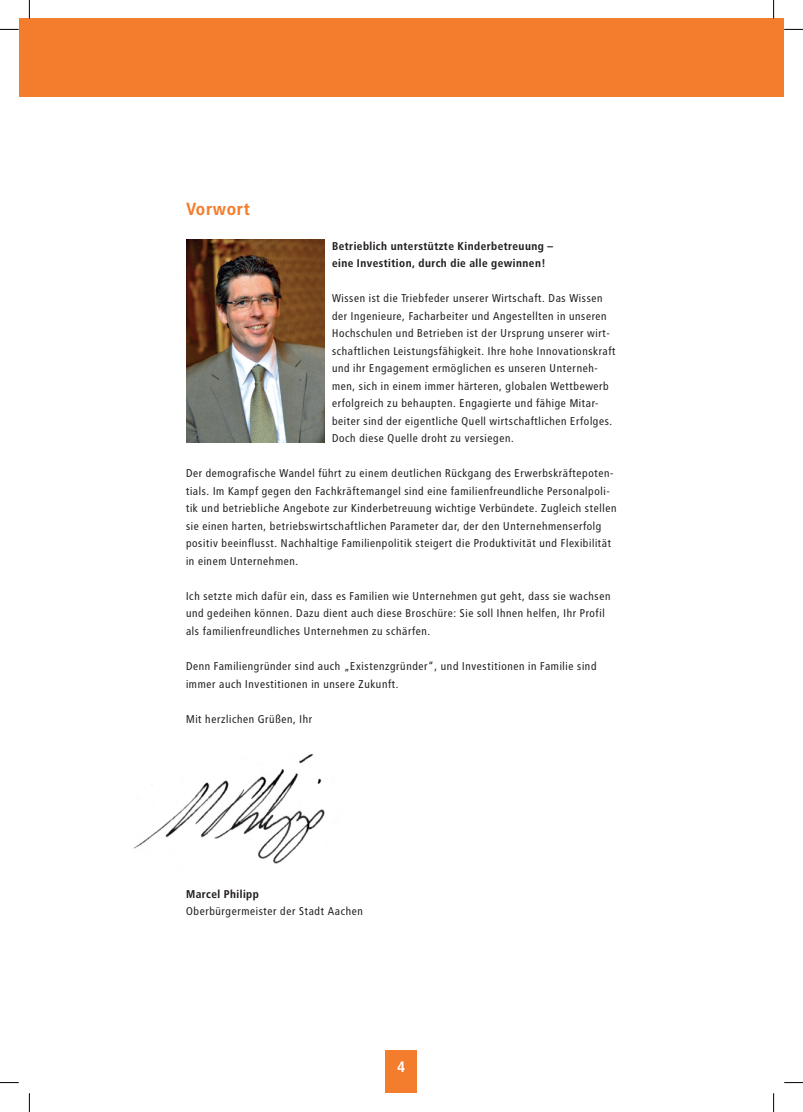
<style>
.page{position:relative;width:803px;height:1112px;background:#fff}
.page>*{position:absolute;margin:0;border:0;box-sizing:border-box;transform-origin:0 0}
.t1{font:700 17.5px "Transit";letter-spacing:.02em;color:#f47d2d}
.t2{font:700 15px "Transit";color:#fff}
.t3{font:11.25px/17.5px "Transit";letter-spacing:.02em;color:#231f20}
.t4{font:700 11.25px/17.5px "Transit";letter-spacing:.02em;color:#231f20}
</style>
<div class="page">
<div style="left:19px;top:19px;width:754px;height:78px;background:#f47d2d"></div>
<div style="left:385px;top:1050px;width:32px;height:42px;background:#f47d2d"></div>
<div style="left:773px;top:19px;width:11px;height:78px;background:#f47d2d"></div>
<img style="left:133px;top:753px;width:192px;height:111px">
<img style="left:186px;top:239px;width:139px;height:203px">
<svg style="left:0;top:29px;width:19px;height:1px"></svg>
<svg style="left:784px;top:29px;width:19px;height:1px"></svg>
<svg style="left:0;top:1082px;width:19px;height:1px"></svg>
<svg style="left:784px;top:1082px;width:19px;height:1px"></svg>
<svg style="left:29px;top:0;width:1px;height:19px"></svg>
<svg style="left:29px;top:1093px;width:1px;height:18px"></svg>
<svg style="left:773px;top:0;width:1px;height:19px"></svg>
<svg style="left:773px;top:1093px;width:1px;height:18px"></svg>
<h1 class="t1" style="left:186px;top:198px;width:66px">Vorwort</h1>
<p class="t4" style="left:332px;top:237px;width:223px">Betrieblich unterstützte Kinderbetreuung – eine Investition, durch die alle gewinnen!</p>
<p class="t3" style="left:332px;top:289px;width:285px">Wissen ist die Triebfeder unserer Wirtschaft. Das Wissen der Ingenieure, Facharbeiter und Angestellten in unseren Hochschulen und Betrieben ist der Ursprung unserer wirt&shy;schaftlichen Leistungsfähigkeit. Ihre hohe Innovationskraft und ihr Engagement ermöglichen es unseren Unterneh&shy;men, sich in einem immer härteren, globalen Wettbewerb erfolgreich zu behaupten. Engagierte und fähige Mitar&shy;beiter sind der eigentliche Quell wirtschaftlichen Erfolges.<br>Doch diese Quelle droht zu versiegen.</p>
<p class="t3" style="left:186px;top:464px;width:432px">Der demografische Wandel führt zu einem deutlichen Rückgang des Erwerbskräftepoten&shy;tials. Im Kampf gegen den Fachkräftemangel sind eine familienfreundliche Personalpoli&shy;tik und betriebliche Angebote zur Kinderbetreuung wichtige Verbündete. Zugleich stellen sie einen harten, betriebswirtschaftlichen Parameter dar, der den Unternehmenserfolg positiv beeinflusst. Nachhaltige Familienpolitik steigert die Produktivität und Flexibilität in einem Unternehmen.</p>
<p class="t3" style="left:186px;top:587px;width:426px">Ich setzte mich dafür ein, dass es Familien wie Unternehmen gut geht, dass sie wachsen und gedeihen können. Dazu dient auch diese Broschüre: Sie soll Ihnen helfen, Ihr Profil als familienfreundliches Unternehmen zu schärfen.</p>
<p class="t3" style="left:186px;top:657px;width:412px">Denn Familiengründer sind auch „Existenzgründer“, und Investitionen in Familie sind immer auch Investitionen in unsere Zukunft.</p>
<p class="t3" style="left:186px;top:709px;width:128px">Mit herzlichen Grüßen, Ihr</p>
<p class="t4" style="left:186px;top:884px;width:75px">Marcel Philipp</p>
<p class="t3" style="left:186px;top:902px;width:179px">Oberbürgermeister der Stadt Aachen</p>
<h2 class="t2" style="left:398px;top:1057px;width:9px">4</h2>
</div>
